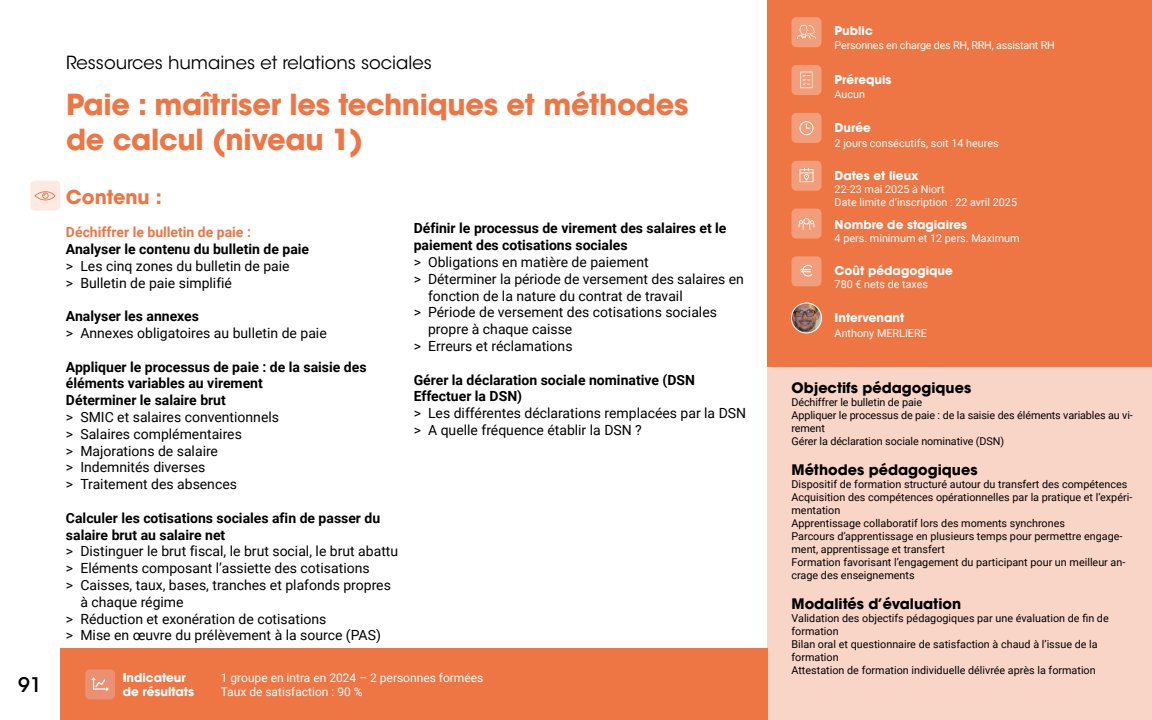
<style>
.page{position:relative;width:1152px;height:720px;background:#fff}
.page>*{position:absolute;margin:0;border:0;box-sizing:border-box;transform-origin:0 0}
.t1{font:700 28.8px/34.6px "ITC Avant Garde Std";letter-spacing:-.01em;color:#ee7544}
.t2{font:500 20px "ITC Avant Garde Std";color:#000}
.t3{font:700 19.2px "ITC Avant Garde Std";color:#ee7544}
.t4{font:18px "ITC Avant Garde Std";color:#000}
.t5{font:700 14.4px "ITC Avant Garde Std";color:#000}
.t6{font:14px/16.8px "Roboto";color:#000}
.t7{font:700 14px/16.8px "Roboto";color:#000}
.t8{font:700 14px "Roboto";color:#ee7544}
.t9{font:700 12px/14.4px "ITC Avant Garde Std";color:#fff}
.t10{font:12px/14.4px "Roboto";color:#fff}
.t11{font:10.8px/13px "Roboto";color:#000}
.t12{font:10.8px/13px "Roboto";color:#fff}
.t13{font:10.8px "Roboto";letter-spacing:-.02em;color:#fff}
</style>
<div class="page">
<div style="left:60px;top:649px;width:707px;height:71px;background:#ee7544"></div>
<div style="left:767px;top:0;width:385px;height:366px;background:#ee7544"></div>
<div style="left:767px;top:366px;width:385px;height:354px;background:#f9d5c7"></div>
<div style="left:85px;top:669px;width:30px;height:30px;background:#ea9073;border-radius:5px"></div>
<svg style="left:91px;top:677px;width:18px;height:14px"></svg>
<div style="left:791px;top:161px;width:30px;height:30px;background:#f39e7b;border-radius:5px"></div>
<svg style="left:799px;top:169px;width:14px;height:13px"></svg>
<div style="left:791px;top:256px;width:30px;height:30px;background:#f39e7b;border-radius:5px"></div>
<svg style="left:801px;top:265px;width:11px;height:11px"></svg>
<div style="left:791px;top:65px;width:30px;height:30px;background:#f39e7b;border-radius:5px"></div>
<div style="left:791px;top:209px;width:30px;height:30px;background:#f39e7b;border-radius:5px"></div>
<svg style="left:799px;top:218px;width:15px;height:12px"></svg>
<div style="left:791px;top:113px;width:30px;height:30px;background:#f39e7b;border-radius:5px"></div>
<svg style="left:799px;top:121px;width:14px;height:14px"></svg>
<div style="left:30px;top:181px;width:30px;height:30px;background:#fceae3;border-radius:5px"></div>
<svg style="left:35px;top:191px;width:20px;height:9px"></svg>
<div style="left:791px;top:17px;width:30px;height:30px;background:#f39e7b;border-radius:5px"></div>
<svg style="left:797px;top:25px;width:25px;height:63px"></svg>
<img style="left:791px;top:303px;width:30px;height:30px;border-radius:15px">
<div style="left:791px;top:303px;width:31px;height:30px;border:1px solid #fff;border-radius:50%"></div>
<h2 class="t2" style="left:18px;top:672px;width:25px">91</h2>
<p class="t4" style="left:66px;top:52px;width:367px">Ressources humaines et relations sociales</p>
<h1 class="t1" style="left:66px;top:87px;width:624px">Paie : maîtriser les techniques et méthodes de calcul (niveau 1)</h1>
<h3 class="t3" style="left:66px;top:184px;width:97px">Contenu :</h3>
<p class="t8" style="left:66px;top:222px;width:186px">Déchiffrer le bulletin de paie :</p>
<p class="t7" style="left:66px;top:240px;width:245px">Analyser le contenu du bulletin de paie</p>
<p class="t6" style="left:66px;top:257px;width:225px">&gt; Les cinq zones du bulletin de paie &gt; Bulletin de paie simplifié</p>
<p class="t7" style="left:66px;top:307px;width:135px">Analyser les annexes</p>
<p class="t6" style="left:66px;top:324px;width:262px">&gt; Annexes obligatoires au bulletin de paie</p>
<p class="t7" style="left:66px;top:358px;width:302px">Appliquer le processus de paie : de la saisie des éléments variables au virement<br>Déterminer le salaire brut</p>
<p class="t6" style="left:66px;top:408px;width:215px">&gt; SMIC et salaires conventionnels &gt; Salaires complémentaires<br>&gt; Majorations de salaire<br>&gt; Indemnités diverses<br>&gt; Traitement des absences</p>
<p class="t7" style="left:66px;top:509px;width:316px">Calculer les cotisations sociales afin de passer du salaire brut au salaire net</p>
<p class="t6" style="left:66px;top:543px;width:334px">&gt; Distinguer le brut fiscal, le brut social, le brut abattu</p>
<p class="t6" style="left:66px;top:559px;width:305px">&gt; Eléments composant l’assiette des cotisations</p>
<p class="t6" style="left:66px;top:576px;width:326px">&gt; Caisses, taux, bases, tranches et plafonds propres</p>
<p class="t6" style="left:80px;top:593px;width:105px">à chaque régime</p>
<p class="t6" style="left:66px;top:610px;width:262px">&gt; Réduction et exonération de cotisations</p>
<p class="t6" style="left:66px;top:627px;width:316px">&gt; Mise en œuvre du prélèvement à la source (PAS)</p>
<p class="t7" style="left:414px;top:220px;width:314px">Définir le processus de virement des salaires et le paiement des cotisations sociales</p>
<p class="t6" style="left:414px;top:253px;width:236px">&gt; Obligations en matière de paiement</p>
<p class="t6" style="left:414px;top:270px;width:332px">&gt; Déterminer la période de versement des salaires en</p>
<p class="t6" style="left:428px;top:287px;width:256px">fonction de la nature du contrat de travail</p>
<p class="t6" style="left:414px;top:304px;width:305px">&gt; Période de versement des cotisations sociales</p>
<p class="t6" style="left:428px;top:320px;width:146px">propre à chaque caisse</p>
<p class="t6" style="left:414px;top:337px;width:160px">&gt; Erreurs et réclamations</p>
<p class="t7" style="left:414px;top:371px;width:283px">Gérer la déclaration sociale nominative (DSN<br>Effectuer la DSN)</p>
<p class="t6" style="left:414px;top:404px;width:334px">&gt; Les différentes déclarations remplacées par la DSN &gt; A quelle fréquence établir la DSN ?</p>
<p class="t9" style="left:123px;top:670px;width:73px">Indicateur de résultats</p>
<p class="t10" style="left:221px;top:670px;width:264px">1 groupe en intra en 2024 – 2 personnes formées<br>Taux de satisfaction : 90 %</p>
<p class="t10" style="left:221px;top:670px;width:213px">Nouvell formation, pas de statistiques</p>
<p class="t9" style="left:835px;top:23px;width:40px">Public</p>
<p class="t13" style="left:835px;top:37px;width:222px">Personnes en charge des RH, RRH, assistant RH</p>
<p class="t9" style="left:835px;top:72px;width:58px">Prérequis</p>
<p class="t12" style="left:835px;top:88px;width:32px">Aucun</p>
<p class="t9" style="left:835px;top:121px;width:38px">Durée</p>
<p class="t12" style="left:835px;top:136px;width:166px">2 jours consécutifs, soit 14 heures</p>
<p class="t9" style="left:835px;top:168px;width:86px">Dates et lieux</p>
<p class="t12" style="left:835px;top:182px;width:184px">22-23 mai 2025 à Niort<br>Date limite d’inscription : 22 avril 2025</p>
<p class="t9" style="left:835px;top:217px;width:134px">Nombre de stagiaires</p>
<p class="t12" style="left:835px;top:231px;width:186px">4 pers. minimum et 12 pers. Maximum</p>
<p class="t9" style="left:835px;top:263px;width:120px">Coût pédagogique</p>
<p class="t12" style="left:835px;top:277px;width:95px">780 € nets de taxes</p>
<p class="t9" style="left:835px;top:311px;width:71px">Intervenant</p>
<p class="t12" style="left:835px;top:326px;width:94px">Anthony MERLIERE</p>
<p class="t5" style="left:791px;top:378px;width:181px">Objectifs pédagogiques</p>
<p class="t11" style="left:791px;top:395px;width:343px">Déchiffrer le bulletin de paie<br>Appliquer le processus de paie : de la saisie des éléments variables au vi&shy;rement<br>Gérer la déclaration sociale nominative (DSN)</p>
<p class="t5" style="left:791px;top:460px;width:188px">Méthodes pédagogiques</p>
<p class="t11" style="left:791px;top:477px;width:342px">Dispositif de formation structuré autour du transfert des compétences Acquisition des compétences opérationnelles par la pratique et l’expéri&shy;mentation<br>Apprentissage collaboratif lors des moments synchrones<br>Parcours d’apprentissage en plusieurs temps pour permettre engage&shy;ment, apprentissage et transfert<br>Formation favorisant l’engagement du participant pour un meilleur an&shy;crage des enseignements</p>
<p class="t5" style="left:791px;top:594px;width:171px">Modalités d’évaluation</p>
<p class="t11" style="left:791px;top:611px;width:319px">Validation des objectifs pédagogiques par une évaluation de fin de formation<br>Bilan oral et questionnaire de satisfaction à chaud à l’issue de la formation<br>Attestation de formation individuelle délivrée après la formation</p>
</div>
